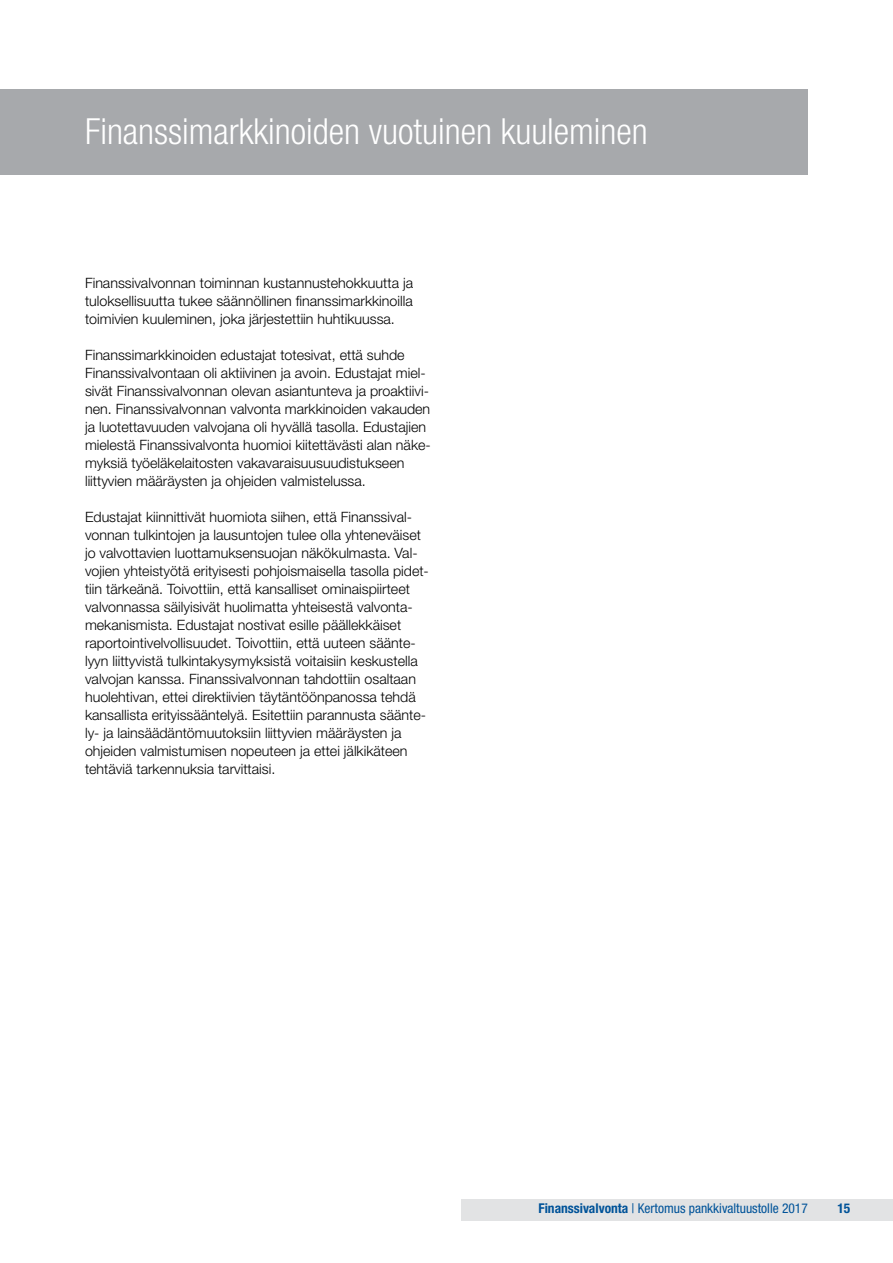
<style>
.page{position:relative;width:893px;height:1263px;background:#fff}
.page>*{position:absolute;margin:0;border:0;box-sizing:border-box;transform-origin:0 0}
.t1{font:300 condensed 36px "Helvetica Neue LT Std";color:#fff}
.t2{font:300 14.25px/18px "Helvetica Neue LT Std";color:#000}
.t3{font:condensed 13.5px "Helvetica Neue LT Std";color:#005399}
.t4{font:700 condensed 13.5px "Helvetica Neue LT Std";color:#005399}
.s1{font-weight:700}
</style>
<div class="page">
<div style="left:461px;top:1199px;width:432px;height:21px;background:#e2e3e4"></div>
<div style="left:0;top:89px;width:808px;height:85px;background:#a7a9ac"></div>
<h1 class="t1" style="left:85px;top:111px;width:564px">Finanssimarkkinoiden vuotuinen kuuleminen</h1>
<p class="t2" style="left:85px;top:274px;width:330px;text-align:justify">Finanssivalvonnan toiminnan kustannustehokkuutta ja tuloksellisuutta tukee säännöllinen finanssimarkkinoilla toimivien kuuleminen, joka järjestettiin huhtikuussa.</p>
<p class="t2" style="left:85px;top:346px;width:347px">Finanssimarkkinoiden edustajat totesivat, että suhde Finanssivalvontaan oli aktiivinen ja avoin. Edustajat miel&shy;sivät Finanssivalvonnan olevan asiantunteva ja proaktiivi&shy;nen. Finanssivalvonnan valvonta markkinoiden vakauden ja luotettavuuden valvojana oli hyvällä tasolla. Edustajien mielestä Finanssivalvonta huomioi kiitettävästi alan näke&shy;myksiä työeläkelaitosten vakavaraisuusuudistukseen liittyvien määräysten ja ohjeiden valmistelussa.</p>
<p class="t2" style="left:85px;top:508px;width:345px">Edustajat kiinnittivät huomiota siihen, että Finanssival&shy;vonnan tulkintojen ja lausuntojen tulee olla yhteneväiset jo valvottavien luottamuksensuojan näkökulmasta. Val&shy;vojien yhteistyötä erityisesti pohjoismaisella tasolla pidet&shy;tiin tärkeänä. Toivottiin, että kansalliset ominaispiirteet valvonnassa säilyisivät huolimatta yhteisestä valvonta&shy;mekanismista. Edustajat nostivat esille päällekkäiset raportointivelvollisuudet. Toivottiin, että uuteen säänte&shy;lyyn liittyvistä tulkintakysymyksistä voitaisiin keskustella valvojan kanssa. Finanssivalvonnan tahdottiin osaltaan huolehtivan, ettei direktiivien täytäntöönpanossa tehdä kansallista erityissääntelyä. Esitettiin parannusta säänte&shy;ly- ja lainsäädäntömuutoksiin liittyvien määräysten ja ohjeiden valmistumisen nopeuteen ja ettei jälkikäteen tehtäviä tarkennuksia tarvittaisi.</p>
<p class="t3" style="left:538px;top:1200px;width:271px"><span class="s1">Finanssivalvonta</span> | Kertomus pankkivaltuustolle 2017</p>
<p class="t4" style="left:837px;top:1200px;width:14px">15</p>
</div>
